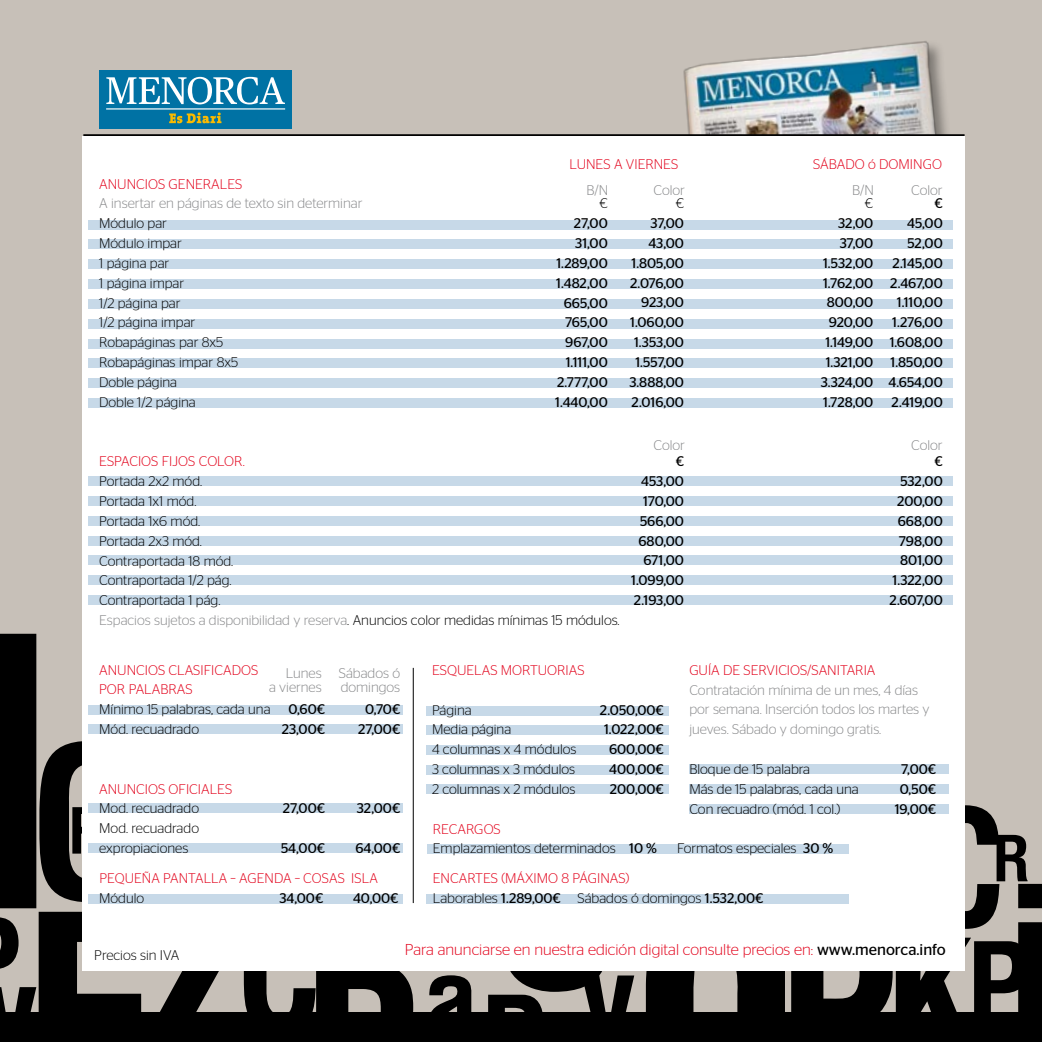
<style>
.page{position:relative;width:1042px;height:1042px;background:#c7c0b8}
.page>*{position:absolute;margin:0;border:0;box-sizing:border-box;transform-origin:0 0}
.t1{font:300 15.75px "Stag Sans";color:#e2001a}
.t2{font:300 14px/19.8px "Stag Sans";color:#000}
.t3{font:14px/19.8px "Stag Sans";color:#000;text-align:right}
.t4{font:300 14px/19.8px "Stag Sans";color:#e2001a}
.t5{font:300 14px/19.8px "Stag Sans";color:#87888a}
.s1{color:#87888a}
.s2{color:#e2001a}
.s3{font-weight:400}
.s4{font-weight:400;color:#000}
</style>
<div class="page">
<svg style="left:0;top:634px;width:1042px;height:378px"></svg>
<div style="left:0;top:1012px;width:1042px;height:30px;background:#000"></div>
<div style="left:82px;top:136px;width:882px;height:835px;background:#fff"></div>
<div style="left:682px;top:39px;width:292px;height:159px;background:#000;opacity:.38"></div>
<img style="left:682px;top:39px;width:263px;height:95px">
<div style="left:541px;top:136px;width:411px;height:56px;background:#fff"></div>
<div style="left:88px;top:220px;width:864px;height:9px;background:#c7d9e8"></div>
<div style="left:88px;top:239px;width:864px;height:10px;background:#c7d9e8"></div>
<div style="left:88px;top:259px;width:864px;height:10px;background:#c7d9e8"></div>
<div style="left:88px;top:279px;width:864px;height:10px;background:#c7d9e8"></div>
<div style="left:88px;top:299px;width:864px;height:10px;background:#c7d9e8"></div>
<div style="left:88px;top:319px;width:864px;height:10px;background:#c7d9e8"></div>
<div style="left:88px;top:339px;width:864px;height:9px;background:#c7d9e8"></div>
<div style="left:88px;top:358px;width:864px;height:10px;background:#c7d9e8"></div>
<div style="left:88px;top:378px;width:864px;height:10px;background:#c7d9e8"></div>
<div style="left:88px;top:398px;width:864px;height:10px;background:#c7d9e8"></div>
<div style="left:89px;top:476px;width:864px;height:10px;background:#c7d9e8"></div>
<div style="left:89px;top:496px;width:864px;height:10px;background:#c7d9e8"></div>
<div style="left:89px;top:516px;width:864px;height:10px;background:#c7d9e8"></div>
<div style="left:89px;top:536px;width:864px;height:9px;background:#c7d9e8"></div>
<div style="left:89px;top:575px;width:864px;height:10px;background:#c7d9e8"></div>
<div style="left:89px;top:555px;width:864px;height:10px;background:#c7d9e8"></div>
<div style="left:89px;top:595px;width:864px;height:10px;background:#c7d9e8"></div>
<div style="left:89px;top:704px;width:314px;height:10px;background:#c7d9e8"></div>
<div style="left:690px;top:764px;width:259px;height:10px;background:#c7d9e8"></div>
<div style="left:427px;top:844px;width:421px;height:10px;background:#c7d9e8"></div>
<div style="left:426px;top:765px;width:242px;height:10px;background:#c7d9e8"></div>
<div style="left:426px;top:784px;width:242px;height:10px;background:#c7d9e8"></div>
<div style="left:426px;top:725px;width:242px;height:10px;background:#c7d9e8"></div>
<div style="left:426px;top:705px;width:242px;height:10px;background:#c7d9e8"></div>
<div style="left:426px;top:745px;width:242px;height:10px;background:#c7d9e8"></div>
<div style="left:89px;top:724px;width:314px;height:10px;background:#c7d9e8"></div>
<div style="left:690px;top:784px;width:259px;height:10px;background:#c7d9e8"></div>
<div style="left:690px;top:804px;width:259px;height:10px;background:#c7d9e8"></div>
<div style="left:89px;top:803px;width:314px;height:10px;background:#c7d9e8"></div>
<div style="left:89px;top:843px;width:314px;height:10px;background:#c7d9e8"></div>
<div style="left:89px;top:894px;width:314px;height:10px;background:#c7d9e8"></div>
<div style="left:426px;top:894px;width:422px;height:10px;background:#c7d9e8"></div>
<hr style="left:413px;top:668px;width:1px;height:235px;background:#000">
<hr style="left:83px;top:134px;width:881px;height:2px;background:#000">
<div style="left:99px;top:70px;width:193px;height:58px;background:#0072a4"></div>
<svg style="left:169px;top:112px;width:52px;height:11px"></svg>
<svg style="left:106px;top:77px;width:179px;height:27px"></svg>
<hr style="left:106px;top:108px;width:179px;height:2px;background:#fff">
<p class="t4" style="left:99px;top:174px;width:145px">ANUNCIOS GENERALES</p>
<p class="t5" style="left:99px;top:193px;width:265px">A insertar en páginas de texto sin determinar</p>
<p class="t2" style="left:99px;top:213px;width:140px">Módulo par<br>Módulo impar<br>1 página par<br>1 página impar<br>1/2 página par<br>1/2 página impar<br>Robapáginas par 8x5<br>Robapáginas impar 8x5<br>Doble página<br>Doble 1/2 página</p>
<p class="t4" style="left:569px;top:154px;width:110px">LUNES A VIERNES</p>
<p class="t4" style="left:813px;top:154px;width:130px">SÁBADO ó DOMINGO</p>
<p class="t5" style="left:911px;top:180px;width:33px">Color</p>
<p class="t5" style="left:586px;top:180px;width:23px">B/N</p>
<p class="t5" style="left:852px;top:180px;width:23px">B/N</p>
<p class="t5" style="left:653px;top:180px;width:33px">Color</p>
<p class="t2" style="left:599px;top:193px;width:10px">€</p>
<p class="t3" style="left:555px;top:213px;width:54px">27,00<br>31,00<br>1.289,00<br>1.482,00<br>665,00<br>765,00<br>967,00<br>1.111,00<br>2.777,00<br>1.440,00</p>
<p class="t2" style="left:676px;top:193px;width:10px">€</p>
<p class="t3" style="left:629px;top:213px;width:56px">37,00<br>43,00<br>1.805,00<br>2.076,00<br>923,00<br>1.060,00<br>1.353,00<br>1.557,00<br>3.888,00<br>2.016,00</p>
<p class="t5" style="left:653px;top:435px;width:33px">Color</p>
<p class="t2" style="left:865px;top:193px;width:10px">€</p>
<p class="t3" style="left:821px;top:213px;width:54px">32,00<br>37,00<br>1.532,00<br>1.762,00<br>800,00<br>920,00<br>1.149,00<br>1.321,00<br>3.324,00<br>1.728,00</p>
<p class="t3" style="left:888px;top:193px;width:56px">€<br>45,00<br>52,00<br>2.145,00<br>2.467,00<br>1.110,00<br>1.276,00<br>1.608,00<br>1.850,00<br>4.654,00<br>2.419,00</p>
<p class="t5" style="left:911px;top:435px;width:33px">Color</p>
<p class="t4" style="left:99px;top:451px;width:147px">ESPACIOS FIJOS COLOR.</p>
<p class="t2" style="left:99px;top:471px;width:522px">Portada 2x2 mód.<br>Portada 1x1 mód.<br>Portada 1x6 mód.<br>Portada 2x3 mód.<br>Contraportada 18 mód.<br>Contraportada 1/2 pág.<br>Contraportada 1 pág.<br><span class="s1">Espacios sujetos a disponibilidad y reserva</span>. Anuncios color medidas mínimas 15 módulos.</p>
<p class="t3" style="left:631px;top:451px;width:54px">€<br>453,00<br>170,00<br>566,00<br>680,00<br>671,00<br>1.099,00<br>2.193,00</p>
<p class="t3" style="left:889px;top:451px;width:55px">€<br>532,00<br>200,00<br>668,00<br>798,00<br>801,00<br>1.322,00<br>2.607,00</p>
<p class="t4" style="left:99px;top:659px;width:160px">ANUNCIOS CLASIFICADOS<br>POR PALABRAS</p>
<p class="t2" style="left:99px;top:699px;width:173px">Mínimo 15 palabras, cada una</p>
<p class="t3" style="left:288px;top:699px;width:38px">0,60€</p>
<p class="t3" style="left:365px;top:699px;width:37px">0,70€</p>
<p class="t2" style="left:99px;top:719px;width:101px">Mód. recuadrado</p>
<p class="t3" style="left:282px;top:719px;width:45px">23,00€</p>
<p class="t3" style="left:358px;top:719px;width:44px">27,00€</p>
<p class="t5" style="left:269px;top:666px;width:54px;line-height:14px;text-align:right">Lunes<br>a viernes</p>
<p class="t5" style="left:339px;top:666px;width:63px;line-height:14px">Sábados ó domingos</p>
<p class="t4" style="left:99px;top:778px;width:134px">ANUNCIOS OFICIALES</p>
<p class="t2" style="left:99px;top:798px;width:101px">Mod. recuadrado</p>
<p class="t3" style="left:283px;top:798px;width:44px">27,00€</p>
<p class="t3" style="left:357px;top:798px;width:45px">32,00€</p>
<p class="t2" style="left:99px;top:818px;width:101px">Mod. recuadrado expropiaciones</p>
<p class="t3" style="left:281px;top:838px;width:46px">54,00€</p>
<p class="t3" style="left:355px;top:838px;width:46px">64,00€</p>
<p class="t4" style="left:99px;top:868px;width:158px">PEQUEÑA PANTALLA – Agenda</p>
<p class="t4" style="left:295px;top:868px;width:27px">– Cosas</p>
<p class="t4" style="left:351px;top:868px;width:12px">Isla</p>
<p class="t2" style="left:99px;top:888px;width:47px">Módulo</p>
<p class="t3" style="left:279px;top:888px;width:45px">34,00€</p>
<p class="t3" style="left:353px;top:888px;width:47px">40,00€</p>
<p class="t4" style="left:432px;top:660px;width:154px">ESQUELAS MORTUORIAS</p>
<p class="t2" style="left:432px;top:699px;width:41px">Página</p>
<p class="t3" style="left:600px;top:699px;width:65px">2.050,00€</p>
<p class="t2" style="left:432px;top:719px;width:81px">Media página</p>
<p class="t3" style="left:604px;top:719px;width:61px">1.022,00€</p>
<p class="t2" style="left:432px;top:739px;width:146px">4 columnas x 4 módulos</p>
<p class="t3" style="left:609px;top:739px;width:56px">600,00€</p>
<p class="t2" style="left:432px;top:759px;width:145px">3 columnas x 3 módulos</p>
<p class="t3" style="left:609px;top:759px;width:56px">400,00€</p>
<p class="t2" style="left:432px;top:779px;width:145px">2 columnas x 2 módulos</p>
<p class="t3" style="left:610px;top:779px;width:55px">200,00€</p>
<p class="t4" style="left:689px;top:660px;width:188px">GUÍA DE SERVICIOS/SANITARIA</p>
<p class="t5" style="left:689px;top:680px;width:242px">Contratación mínima de un mes, 4 días por semana. Inserción todos los martes y jueves. Sábado y domingo gratis.</p>
<p class="t2" style="left:689px;top:759px;width:122px">Bloque de 15 palabra</p>
<p class="t3" style="left:901px;top:759px;width:36px">7,00€</p>
<p class="t2" style="left:689px;top:779px;width:171px">Más de 15 palabras, cada una</p>
<p class="t3" style="left:900px;top:779px;width:38px">0,50€</p>
<p class="t2" style="left:689px;top:799px;width:152px">Con recuadro (mód. 1 col.)</p>
<p class="t3" style="left:894px;top:799px;width:43px">19,00€</p>
<p class="t2" style="left:433px;top:818px;width:225px"><span class="s2">RECARGOS<br></span>Emplazamientos determinados <span class="s3">10 %</span></p>
<p class="t2" style="left:677px;top:838px;width:158px">Formatos especiales <span class="s3">30 %</span></p>
<p class="t2" style="left:433px;top:868px;width:332px"><span class="s2">ENCARTES (MÁXIMO 8 PÁGINAS)<br></span>Laborables <span class="s3">1.289,00€</span> Sábados ó domingos <span class="s3">1.532,00€</span></p>
<p class="t2" style="left:94px;top:945px;width:87px">Precios sin IVA</p>
<p class="t1" style="left:405px;top:941px;width:542px">Para anunciarse en nuestra edición digital consulte precios en: <span class="s4">www.menorca.info</span></p>
</div>
